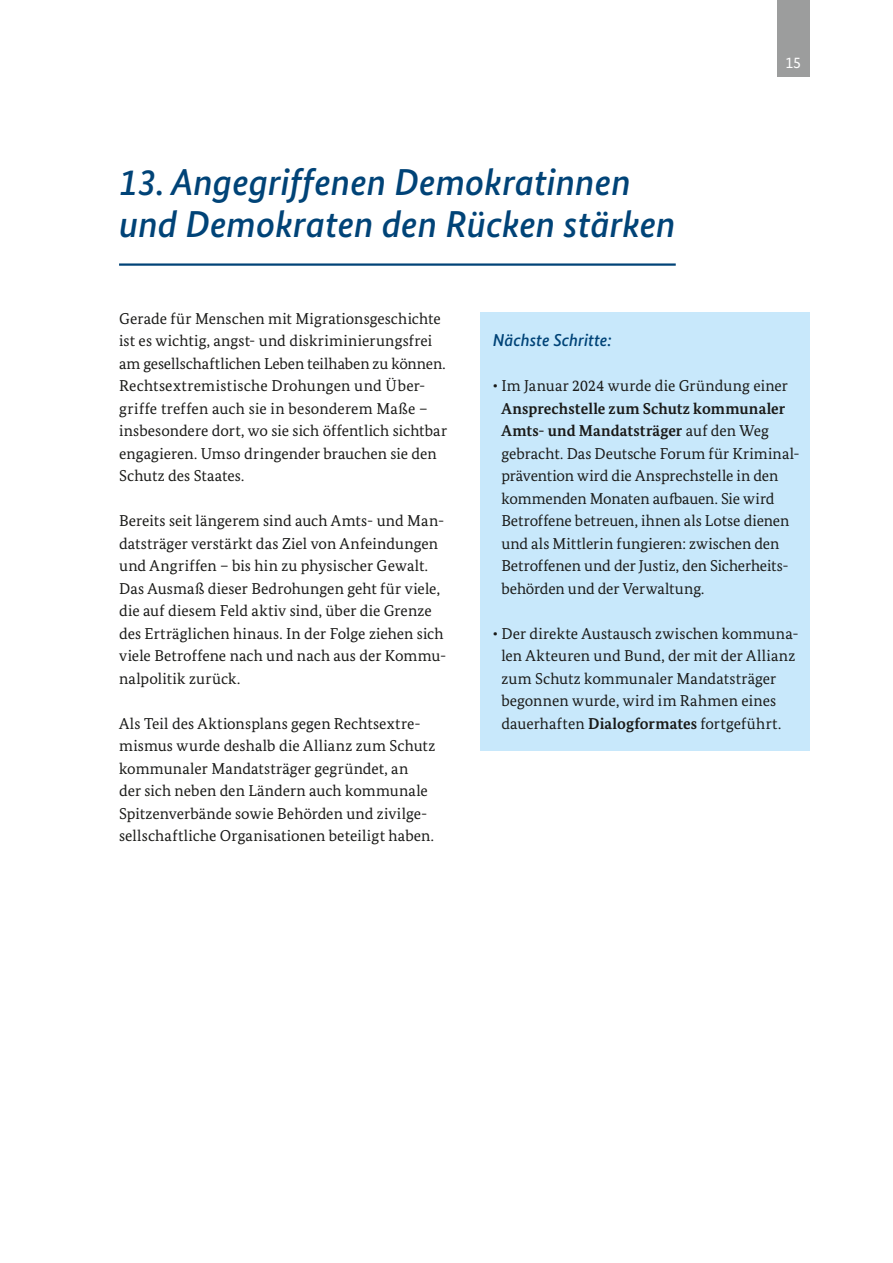
<style>
.page{position:relative;width:893px;height:1263px;background:#fff}
.page>*{position:absolute;margin:0;border:0;box-sizing:border-box;transform-origin:0 0}
.t1{font:italic 500 37.5px/42px "Bundes Sans";color:#004377}
.t2{font:italic 500 17.25px "Bundes Sans";color:#004377}
.t3{font:15.75px/22.5px "Bundes Serif";letter-spacing:.005em;color:#1a1a18}
.t4{font:15.75px "Bundes Sans";color:#fff}
.s1{font-weight:700}
</style>
<div class="page">
<div style="left:480px;top:313px;width:330px;height:438px;background:#c8e8fb"></div>
<hr style="left:119px;top:263px;width:557px;height:3px;background:#004377">
<div style="left:777px;top:0;width:33px;height:77px;background:#9c9d9d"></div>
<h1 class="t1" style="left:119px;top:161px;width:558px">13. Angegriffenen Demokratinnen und Demokraten den Rücken stärken</h1>
<p class="t4" style="left:785px;top:53px;width:17px">15</p>
<p class="t3" style="left:119px;top:307px;width:329px">Gerade für Menschen mit Migrationsgeschichte ist es wichtig, angst- und diskriminierungsfrei am gesellschaftlichen Leben teilhaben zu können.<br>Rechtsextremistische Drohungen und Über&shy;griffe treffen auch sie in besonderem Maße – insbesondere dort, wo sie sich öffentlich sichtbar engagieren. Umso dringender brauchen sie den Schutz des Staates.</p>
<p class="t3" style="left:119px;top:509px;width:329px">Bereits seit längerem sind auch Amts- und Man&shy;datsträger verstärkt das Ziel von Anfeindungen und Angriffen – bis hin zu physischer Gewalt.<br>Das Ausmaß dieser Bedrohungen geht für viele, die auf diesem Feld aktiv sind, über die Grenze des Erträglichen hinaus. In der Folge ziehen sich viele Betroffene nach und nach aus der Kommu&shy;nalpolitik zurück.</p>
<p class="t3" style="left:119px;top:712px;width:318px">Als Teil des Aktionsplans gegen Rechtsextre&shy;mismus wurde deshalb die Allianz zum Schutz kommunaler Mandatsträger gegründet, an<br>der sich neben den Ländern auch kommunale Spitzenverbände sowie Behörden und zivilge&shy;sellschaftliche Organisationen beteiligt haben.</p>
<h2 class="t2" style="left:493px;top:330px;width:120px">Nächste Schritte:</h2>
<p class="t3" style="left:501px;top:374px;width:300px;text-indent:-9px">• Im Januar 2024 wurde die Gründung einer <span class="s1">Ansprechstelle zum Schutz kommunaler Amts- und Mandatsträger</span> auf den Weg gebracht. Das Deutsche Forum für Kriminal&shy;prävention wird die Ansprechstelle in den kommenden Monaten aufbauen. Sie wird Betroffene betreuen, ihnen als Lotse dienen und als Mittlerin fungieren: zwischen den Betroffenen und der Justiz, den Sicherheits&shy;behörden und der Verwaltung.</p>
<p class="t3" style="left:501px;top:622px;width:299px;text-indent:-9px">• Der direkte Austausch zwischen kommuna&shy;len Akteuren und Bund, der mit der Allianz zum Schutz kommunaler Mandatsträger begonnen wurde, wird im Rahmen eines dauerhaften <span class="s1">Dialogformates</span> fortgeführt.</p>
</div>
